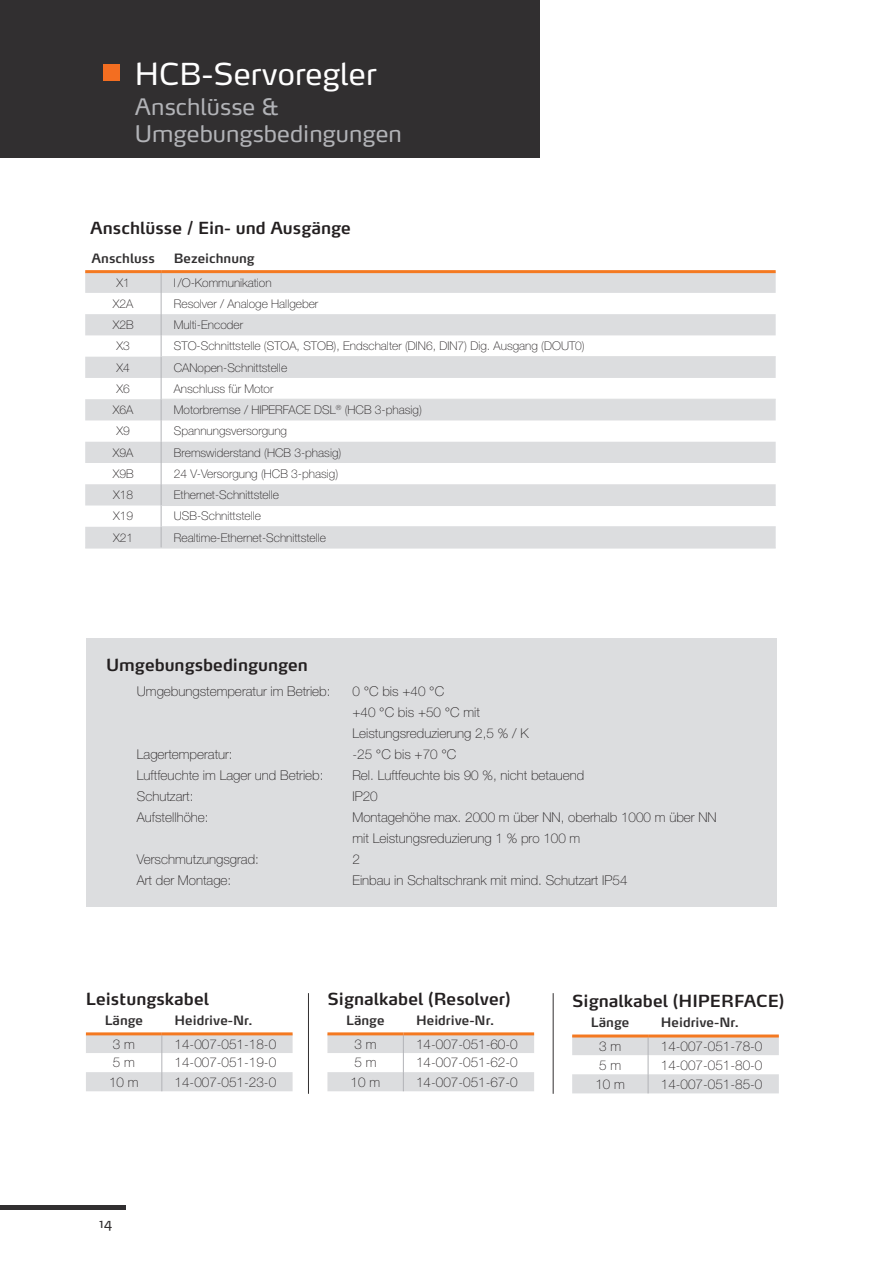
<style>
.page{position:relative;width:893px;height:1263px;background:#fff}
.page>*{position:absolute;margin:0;border:0;box-sizing:border-box;transform-origin:0 0}
.t1{font:30px "Max OT";color:#fff}
.t2{font:22.5px/27px "Max OT";color:#b2b3b7}
.t3{font:600 16.5px "Max OT";color:#231f20}
.t4{font:100 13.5px/21px "Helvetica Neue LT Pro";color:#231f20}
.t5{font:13.5px "Max OT";color:#312f30}
.t6{font:600 12.75px "Max OT";color:#312f30}
.t7{font:100 12px "Helvetica Neue LT Pro";color:#231f20}
</style>
<div class="page">
<div style="left:0;top:0;width:540px;height:157px;background:#312f30"></div>
<hr style="left:0;top:1205px;width:126px;height:4px;background:#312f30">
<div style="left:103px;top:65px;width:17px;height:16px;background:#f36e21"></div>
<div style="left:86px;top:638px;width:690px;height:145px;background:#dcdddf"></div>
<div style="left:86px;top:651px;width:690px;height:256px;background:#dcdddf"></div>
<svg style="left:85px;top:273px;width:691px;height:105px;fill:#dcdddf"></svg>
<svg style="left:85px;top:399px;width:691px;height:149px;fill:#dcdddf"></svg>
<svg style="left:161px;top:273px;width:1px;height:275px"></svg>
<hr style="left:161px;top:505px;width:615px;height:1px;background:#dcdddf">
<hr style="left:161px;top:356px;width:615px;height:1px;background:#dcdddf">
<hr style="left:161px;top:399px;width:615px;height:1px;background:#dcdddf">
<hr style="left:161px;top:526px;width:615px;height:1px;background:#dcdddf">
<hr style="left:161px;top:548px;width:615px;height:1px;background:#dcdddf">
<hr style="left:85px;top:548px;width:76px;height:1px;background:#dcdddf">
<hr style="left:85px;top:270px;width:76px;height:3px;background:#f47921">
<hr style="left:161px;top:270px;width:615px;height:3px;background:#f47921">
<svg style="left:86px;top:1035px;width:207px;height:56px"></svg>
<hr style="left:86px;top:1032px;width:76px;height:3px;background:#f47921">
<hr style="left:162px;top:1032px;width:131px;height:3px;background:#f47921">
<svg style="left:327px;top:1035px;width:207px;height:56px"></svg>
<hr style="left:327px;top:1032px;width:76px;height:3px;background:#f47921">
<hr style="left:403px;top:1032px;width:131px;height:3px;background:#f47921">
<svg style="left:572px;top:1037px;width:207px;height:56px"></svg>
<hr style="left:572px;top:1034px;width:76px;height:3px;background:#f47921">
<hr style="left:648px;top:1034px;width:131px;height:3px;background:#f47921">
<hr style="left:308px;top:993px;width:1px;height:101px;background:#312f30">
<hr style="left:553px;top:993px;width:1px;height:101px;background:#312f30">
<h1 class="t1" style="left:135px;top:55px;width:243px">HCB-Servoregler</h1>
<h2 class="t2" style="left:135px;top:93px;width:268px">Anschlüsse &amp;<br>Umgebungsbedingungen</h2>
<p class="t3" style="left:90px;top:218px;width:262px">Anschlüsse / Ein- und Ausgänge</p>
<p class="t6" style="left:91px;top:250px;width:65px">Anschluss</p>
<p class="t6" style="left:174px;top:250px;width:82px">Bezeichnung</p>
<p class="t7" style="left:116px;top:276px;width:15px">X1</p>
<p class="t7" style="left:174px;top:276px;width:99px">I /O-Kommunikation</p>
<p class="t7" style="left:113px;top:296px;width:22px">X2A</p>
<p class="t7" style="left:174px;top:296px;width:146px">Resolver / Analoge Hallgeber</p>
<p class="t7" style="left:113px;top:318px;width:22px">X2B</p>
<p class="t7" style="left:174px;top:318px;width:71px">Multi-Encoder</p>
<p class="t7" style="left:116px;top:339px;width:15px">X3</p>
<p class="t7" style="left:174px;top:339px;width:412px">STO-Schnittstelle (STOA, STOB), Endschalter (DIN6, DIN7) Dig. Ausgang (DOUT0)</p>
<p class="t7" style="left:116px;top:360px;width:15px">X4</p>
<p class="t7" style="left:174px;top:360px;width:115px">CANopen-Schnittstelle</p>
<p class="t7" style="left:116px;top:381px;width:15px">X6</p>
<p class="t7" style="left:174px;top:381px;width:101px">Anschluss für Motor</p>
<p class="t7" style="left:113px;top:403px;width:22px">X6A</p>
<p class="t7" style="left:174px;top:403px;width:249px">Motorbremse / HIPERFACE DSL<sup>®</sup> (HCB 3-phasig)</p>
<p class="t7" style="left:116px;top:424px;width:15px">X9</p>
<p class="t7" style="left:174px;top:424px;width:115px">Spannungsversorgung</p>
<p class="t7" style="left:113px;top:445px;width:22px">X9A</p>
<p class="t7" style="left:174px;top:445px;width:169px">Bremswiderstand (HCB 3-phasig)</p>
<p class="t7" style="left:113px;top:466px;width:22px">X9B</p>
<p class="t7" style="left:174px;top:466px;width:166px">24 V-Versorgung (HCB 3-phasig)</p>
<p class="t7" style="left:113px;top:488px;width:22px">X18</p>
<p class="t7" style="left:174px;top:488px;width:107px">Ethernet-Schnittstelle</p>
<p class="t7" style="left:113px;top:509px;width:22px">X19</p>
<p class="t7" style="left:174px;top:509px;width:89px">USB-Schnittstelle</p>
<p class="t7" style="left:113px;top:530px;width:22px">X21</p>
<p class="t7" style="left:174px;top:530px;width:154px">Realtime-Ethernet-Schnittstelle</p>
<p class="t3" style="left:106px;top:655px;width:203px">Umgebungsbedingungen</p>
<p class="t4" style="left:137px;top:680px;width:195px">Umgebungstemperatur im Betrieb:</p>
<p class="t4" style="left:137px;top:743px;width:188px">Lagertemperatur:<br>Luftfeuchte im Lager und Betrieb:<br>Schutzart:<br>Aufstellhöhe:</p>
<p class="t4" style="left:137px;top:848px;width:124px">Verschmutzungsgrad:<br>Art der Montage:</p>
<p class="t4" style="left:352px;top:680px;width:366px">0 °C bis +40 °C<br>+40 °C bis +50 °C mit<br>Leistungsreduzierung 2,5 % / K<br>-25 °C bis +70 °C<br>Rel. Luftfeuchte bis 90 %, nicht betauend<br>IP20<br>Montagehöhe max. 2000 m über NN, oberhalb 1000 m über NN mit Leistungsreduzierung 1 % pro 100 m<br>2<br>Einbau in Schaltschrank mit mind. Schutzart IP54</p>
<p class="t3" style="left:86px;top:988px;width:125px">Leistungskabel</p>
<p class="t6" style="left:105px;top:1012px;width:40px">Länge</p>
<p class="t6" style="left:175px;top:1012px;width:80px">Heidrive-Nr.</p>
<p class="t4" style="left:113px;top:1033px;width:24px">3 m</p>
<p class="t4" style="left:175px;top:1033px;width:103px">14-007-051-18-0</p>
<p class="t4" style="left:113px;top:1052px;width:24px">5 m</p>
<p class="t4" style="left:175px;top:1052px;width:103px">14-007-051-19-0</p>
<p class="t4" style="left:109px;top:1071px;width:31px">10 m</p>
<p class="t4" style="left:175px;top:1071px;width:103px">14-007-051-23-0</p>
<p class="t3" style="left:327px;top:988px;width:185px">Signalkabel (Resolver)</p>
<p class="t6" style="left:346px;top:1012px;width:40px">Länge</p>
<p class="t6" style="left:416px;top:1012px;width:80px">Heidrive-Nr.</p>
<p class="t4" style="left:354px;top:1033px;width:24px">3 m</p>
<p class="t4" style="left:416px;top:1033px;width:103px">14-007-051-60-0</p>
<p class="t4" style="left:354px;top:1052px;width:24px">5 m</p>
<p class="t4" style="left:416px;top:1052px;width:103px">14-007-051-62-0</p>
<p class="t4" style="left:351px;top:1071px;width:31px">10 m</p>
<p class="t4" style="left:416px;top:1071px;width:103px">14-007-051-67-0</p>
<p class="t5" style="left:100px;top:1214px;width:14px">14</p>
<p class="t3" style="left:572px;top:990px;width:214px">Signalkabel (HIPERFACE)</p>
<p class="t6" style="left:591px;top:1014px;width:40px">Länge</p>
<p class="t6" style="left:661px;top:1014px;width:80px">Heidrive-Nr.</p>
<p class="t4" style="left:599px;top:1036px;width:24px">3 m</p>
<p class="t4" style="left:661px;top:1036px;width:103px">14-007-051-78-0</p>
<p class="t4" style="left:599px;top:1054px;width:24px">5 m</p>
<p class="t4" style="left:661px;top:1054px;width:103px">14-007-051-80-0</p>
<p class="t4" style="left:595px;top:1073px;width:31px">10 m</p>
<p class="t4" style="left:661px;top:1073px;width:103px">14-007-051-85-0</p>
</div>
